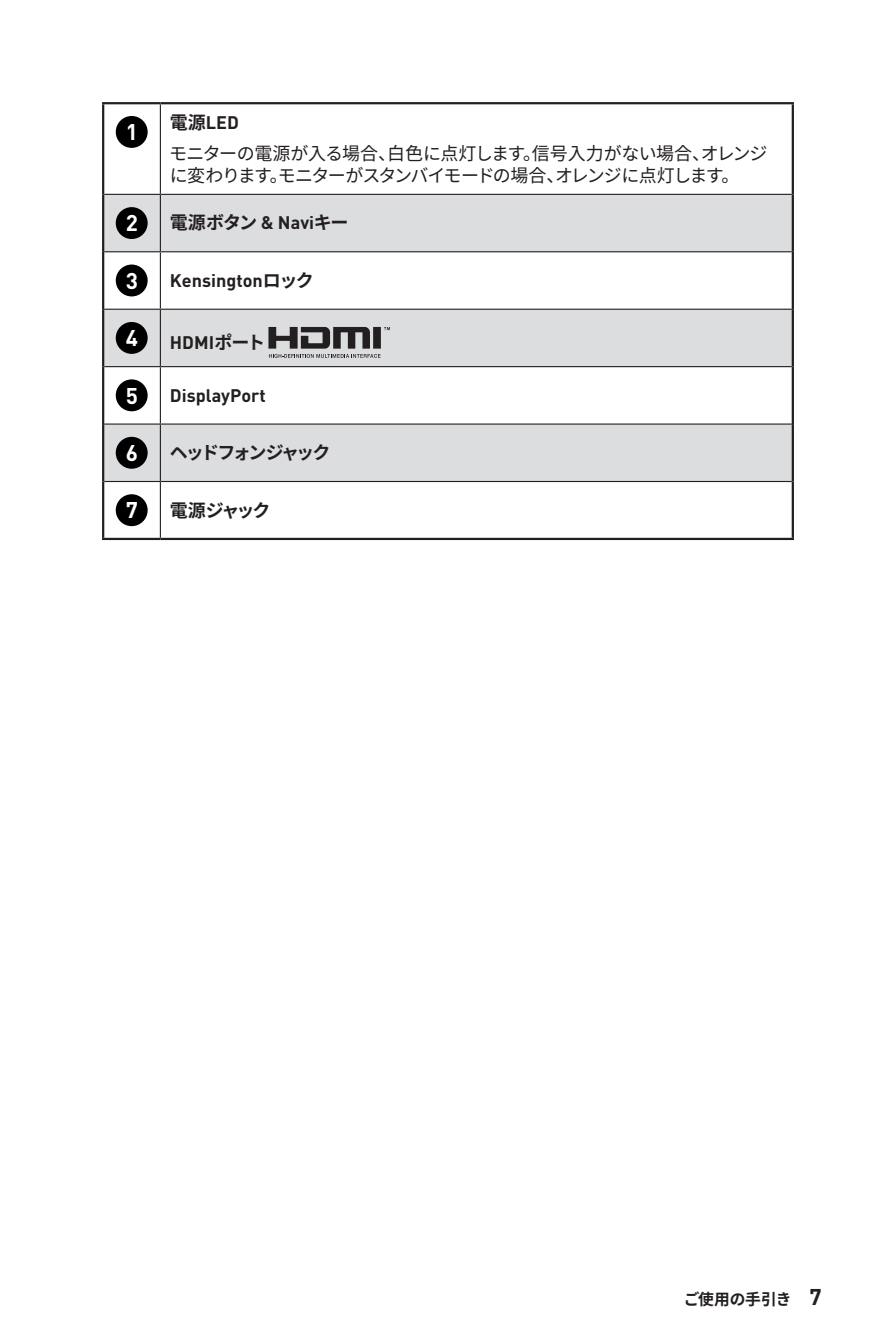
<style>
.page{position:relative;width:893px;height:1340px;background:#fff}
.page>*{position:absolute;margin:0;border:0;box-sizing:border-box;transform-origin:0 0}
.t1{font:700 22.5px "MSI Din Pro Noto CJK";color:#fff}
.t2{font:18px/21.6px "MSI Din Pro Noto CJK";letter-spacing:-.045em;color:#231f20}
.t3{font:700 18px "MSI Din Pro Noto CJK";color:#231f20}
.t4{font:700 18px "MSI Din Pro Noto CJK";letter-spacing:-.135em;color:#231f20}
.t5{font:700 15.75px "MSI Din Pro Noto CJK";letter-spacing:-.005em;color:#231f20}
.s1{font-size:22.5px}
</style>
<div class="page">
<svg style="left:104px;top:195px;width:688px;height:286px;fill:#dcdddf"></svg>
<hr style="left:104px;top:194px;width:56px;height:1px;background:#231f20">
<hr style="left:160px;top:194px;width:632px;height:1px;background:#231f20">
<hr style="left:104px;top:251px;width:56px;height:1px;background:#231f20">
<hr style="left:160px;top:251px;width:632px;height:1px;background:#231f20">
<hr style="left:104px;top:309px;width:56px;height:1px;background:#231f20">
<hr style="left:160px;top:309px;width:632px;height:1px;background:#231f20">
<hr style="left:104px;top:366px;width:56px;height:1px;background:#231f20">
<hr style="left:160px;top:366px;width:632px;height:1px;background:#231f20">
<hr style="left:104px;top:423px;width:56px;height:1px;background:#231f20">
<hr style="left:104px;top:481px;width:56px;height:1px;background:#231f20">
<hr style="left:160px;top:104px;width:1px;height:90px;background:#231f20">
<hr style="left:160px;top:195px;width:1px;height:56px;background:#231f20">
<hr style="left:160px;top:252px;width:1px;height:57px;background:#231f20">
<hr style="left:160px;top:310px;width:1px;height:56px;background:#231f20">
<hr style="left:160px;top:367px;width:1px;height:56px;background:#231f20">
<hr style="left:160px;top:482px;width:1px;height:56px;background:#231f20">
<hr style="left:160px;top:423px;width:632px;height:1px;background:#231f20">
<hr style="left:160px;top:424px;width:1px;height:57px;background:#231f20">
<hr style="left:160px;top:481px;width:632px;height:1px;background:#231f20">
<hr style="left:102px;top:102px;width:58px;height:2px;background:#231f20">
<hr style="left:102px;top:104px;width:2px;height:90px;background:#231f20">
<hr style="left:160px;top:102px;width:634px;height:2px;background:#231f20">
<hr style="left:792px;top:104px;width:2px;height:90px;background:#231f20">
<hr style="left:102px;top:194px;width:2px;height:58px;background:#231f20">
<hr style="left:792px;top:194px;width:2px;height:58px;background:#231f20">
<hr style="left:102px;top:252px;width:2px;height:57px;background:#231f20">
<hr style="left:792px;top:252px;width:2px;height:57px;background:#231f20">
<hr style="left:102px;top:309px;width:2px;height:57px;background:#231f20">
<hr style="left:792px;top:309px;width:2px;height:57px;background:#231f20">
<hr style="left:102px;top:366px;width:2px;height:58px;background:#231f20">
<hr style="left:792px;top:366px;width:2px;height:58px;background:#231f20">
<hr style="left:102px;top:424px;width:2px;height:57px;background:#231f20">
<hr style="left:792px;top:424px;width:2px;height:57px;background:#231f20">
<hr style="left:102px;top:481px;width:2px;height:57px;background:#231f20">
<hr style="left:792px;top:481px;width:2px;height:57px;background:#231f20">
<hr style="left:102px;top:538px;width:58px;height:2px;background:#231f20">
<hr style="left:160px;top:538px;width:634px;height:2px;background:#231f20">
<div style="left:117px;top:118px;width:29px;height:28px;background:#000;border-radius:50%"></div>
<div style="left:116px;top:116px;width:32px;height:32px;border:3px solid #000;border-radius:50%"></div>
<div style="left:117px;top:209px;width:29px;height:28px;background:#000;border-radius:50%"></div>
<div style="left:116px;top:207px;width:32px;height:32px;border:3px solid #000;border-radius:50%"></div>
<div style="left:117px;top:266px;width:29px;height:29px;background:#000;border-radius:50%"></div>
<div style="left:116px;top:264px;width:32px;height:32px;border:3px solid #000;border-radius:50%"></div>
<div style="left:117px;top:323px;width:29px;height:29px;background:#000;border-radius:50%"></div>
<div style="left:116px;top:322px;width:32px;height:32px;border:3px solid #000;border-radius:50%"></div>
<svg style="left:268px;top:327px;width:122px;height:21px;background:#6d6b6c"></svg>
<svg style="left:269px;top:354px;width:111px;height:4px"></svg>
<div style="left:117px;top:381px;width:29px;height:28px;background:#000;border-radius:50%"></div>
<div style="left:116px;top:379px;width:32px;height:32px;border:3px solid #000;border-radius:50%"></div>
<div style="left:117px;top:438px;width:29px;height:29px;background:#000;border-radius:50%"></div>
<div style="left:116px;top:437px;width:32px;height:32px;border:3px solid #000;border-radius:50%"></div>
<div style="left:117px;top:496px;width:29px;height:28px;background:#000;border-radius:50%"></div>
<div style="left:116px;top:494px;width:32px;height:32px;border:3px solid #000;border-radius:50%"></div>
<p class="t1" style="left:126px;top:119px;width:14px">1</p>
<p class="t3" style="left:170px;top:112px;width:71px">電源LED</p>
<p class="t2" style="left:169px;top:143px;width:600px">モニターの電源が入る場合、白色に点灯します。信号入力がない場合、オレンジに変わります。モニターがスタンバイモードの場合、オレンジに点灯します。</p>
<p class="t1" style="left:126px;top:210px;width:14px">2</p>
<p class="t3" style="left:170px;top:213px;width:180px">電源ボタン &amp; Naviキー</p>
<p class="t1" style="left:126px;top:268px;width:14px">3</p>
<p class="t3" style="left:170px;top:270px;width:145px">Kensingtonロック</p>
<p class="t1" style="left:126px;top:325px;width:14px">4</p>
<p class="t3" style="left:170px;top:332px;width:97px">HDMIポート</p>
<p class="t1" style="left:126px;top:382px;width:14px">5</p>
<p class="t3" style="left:170px;top:385px;width:97px">DisplayPort</p>
<p class="t1" style="left:126px;top:440px;width:14px">6</p>
<p class="t4" style="left:170px;top:442px;width:162px">ヘッドフォンジャック</p>
<p class="t1" style="left:126px;top:497px;width:14px">7</p>
<p class="t3" style="left:170px;top:500px;width:102px">電源ジャック</p>
<p class="t5" style="left:684px;top:1289px;width:139px">ご使用の手引き <span class="s1">7</span></p>
</div>
